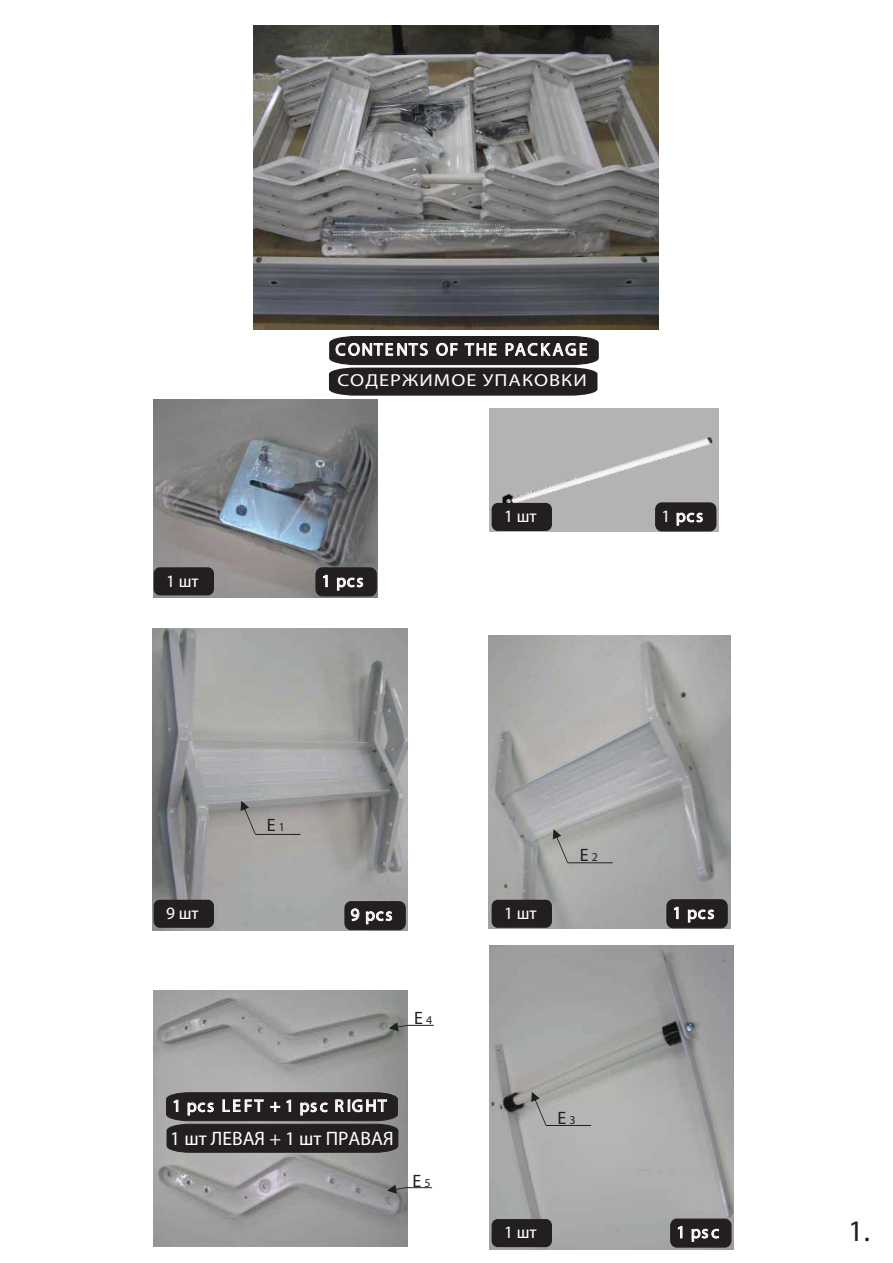
<style>
.page{position:relative;width:893px;height:1263px;background:#fff}
.page>*{position:absolute;margin:0;border:0;box-sizing:border-box;transform-origin:0 0}
.t1{font:30px "Arial";color:#231f20}
.t2{font:700 19.5px "Arial";color:#fff}
.t3{font:18px "Arial";color:#231f20}
.t4{font:700 17.4px "Arial";letter-spacing:.055em;color:#fff}
.t5{font:700 17.4px "Arial";letter-spacing:.11em;color:#fff}
.t6{font:700 17.4px "Arial";letter-spacing:.125em;color:#fff}
.t7{font:700 17.4px "Arial";letter-spacing:.055em;color:#fff;scale:1.17 1}
.s1{font-size:12px}
</style>
<div class="page">
<img style="left:490px;top:409px;width:228px;height:122px">
<img style="left:253px;top:26px;width:406px;height:304px">
<img style="left:152px;top:628px;width:256px;height:302px">
<img style="left:490px;top:945px;width:243px;height:304px">
<img style="left:489px;top:635px;width:241px;height:294px">
<img style="left:153px;top:990px;width:254px;height:256px">
<img style="left:153px;top:399px;width:225px;height:198px">
<div style="left:316px;top:568px;width:60px;height:28px;background:#231f20;border-radius:6px"></div>
<div style="left:316px;top:568px;width:60px;height:28px;border:1px solid #231f20;border-radius:6px"></div>
<div style="left:656px;top:503px;width:60px;height:28px;background:#231f20;border-radius:6px"></div>
<div style="left:655px;top:503px;width:61px;height:28px;border:1px solid #231f20;border-radius:6px"></div>
<div style="left:671px;top:1219px;width:60px;height:28px;background:#231f20;border-radius:6px"></div>
<div style="left:670px;top:1219px;width:61px;height:28px;border:1px solid #231f20;border-radius:6px"></div>
<svg style="left:323px;top:575px;width:5px;height:12px"></svg>
<svg style="left:337px;top:578px;width:26px;height:13px"></svg>
<svg style="left:677px;top:513px;width:26px;height:13px"></svg>
<svg style="left:329px;top:336px;width:269px;height:60px;background:#413d3e"></svg>
<svg style="left:678px;top:1226px;width:4px;height:12px"></svg>
<svg style="left:692px;top:1229px;width:27px;height:13px"></svg>
<div style="left:345px;top:902px;width:60px;height:28px;background:#231f20;border-radius:6px"></div>
<div style="left:345px;top:901px;width:60px;height:29px;border:1px solid #231f20;border-radius:6px"></div>
<div style="left:667px;top:900px;width:60px;height:28px;background:#231f20;border-radius:6px"></div>
<div style="left:667px;top:900px;width:60px;height:28px;border:1px solid #231f20;border-radius:6px"></div>
<svg style="left:351px;top:909px;width:8px;height:12px"></svg>
<svg style="left:366px;top:912px;width:26px;height:13px"></svg>
<svg style="left:674px;top:907px;width:4px;height:12px"></svg>
<svg style="left:688px;top:910px;width:26px;height:13px"></svg>
<svg style="left:553px;top:829px;width:15px;height:34px"></svg>
<svg style="left:241px;top:801px;width:15px;height:34px"></svg>
<svg style="left:531px;top:1092px;width:15px;height:34px"></svg>
<hr style="left:568px;top:862px;width:45px;height:1px;background:#231f20">
<hr style="left:255px;top:834px;width:45px;height:1px;background:#231f20">
<hr style="left:546px;top:1125px;width:45px;height:1px;background:#231f20">
<svg style="left:389px;top:1022px;width:45px;height:9px"></svg>
<svg style="left:387px;top:1185px;width:45px;height:9px"></svg>
<div style="left:154px;top:567px;width:60px;height:28px;background:#231f20;border-radius:6px"></div>
<div style="left:492px;top:503px;width:60px;height:28px;background:#231f20;border-radius:6px"></div>
<div style="left:492px;top:900px;width:60px;height:28px;background:#231f20;border-radius:6px"></div>
<div style="left:154px;top:900px;width:60px;height:28px;background:#231f20;border-radius:6px"></div>
<div style="left:492px;top:1219px;width:60px;height:28px;background:#231f20;border-radius:6px"></div>
<svg style="left:166px;top:1092px;width:232px;height:61px;background:#383435"></svg>
<p class="t4" style="left:166px;top:570px;width:34px">1 шт</p>
<p class="t5" style="left:335px;top:339px;width:253px">CONTENTS OF THE PACKAGE</p>
<p class="t7" style="left:337px;top:370px;width:215px">СОДЕРЖИМОЕ УПАКОВКИ</p>
<p class="t4" style="left:322px;top:570px;width:43px">1 pcs</p>
<p class="t4" style="left:504px;top:506px;width:34px">1 шт</p>
<p class="t4" style="left:661px;top:506px;width:43px">1 pcs</p>
<p class="t4" style="left:166px;top:903px;width:34px">9 шт</p>
<p class="t3" style="left:267px;top:815px;width:20px">E <span class="s1">1</span></p>
<p class="t4" style="left:351px;top:904px;width:43px">9 pcs</p>
<p class="t3" style="left:414px;top:1007px;width:20px">E <span class="s1">4</span></p>
<p class="t6" style="left:172px;top:1095px;width:216px">1 pcs LEFT + 1 psc RIGHT</p>
<p class="t2" style="left:170px;top:1127px;width:225px">1 шт ЛЕВАЯ + 1 шт ПРАВАЯ</p>
<p class="t3" style="left:412px;top:1170px;width:20px">E <span class="s1">5</span></p>
<p class="t4" style="left:504px;top:903px;width:34px">1 шт</p>
<p class="t3" style="left:580px;top:844px;width:20px">E <span class="s1">2</span></p>
<p class="t3" style="left:557px;top:1107px;width:20px">E <span class="s1">3</span></p>
<p class="t4" style="left:504px;top:1222px;width:34px">1 шт</p>
<p class="t4" style="left:672px;top:902px;width:43px">1 pcs</p>
<p class="t4" style="left:676px;top:1222px;width:44px">1 psc</p>
<h1 class="t1" style="left:848px;top:1213px;width:23px">1.</h1>
</div>
